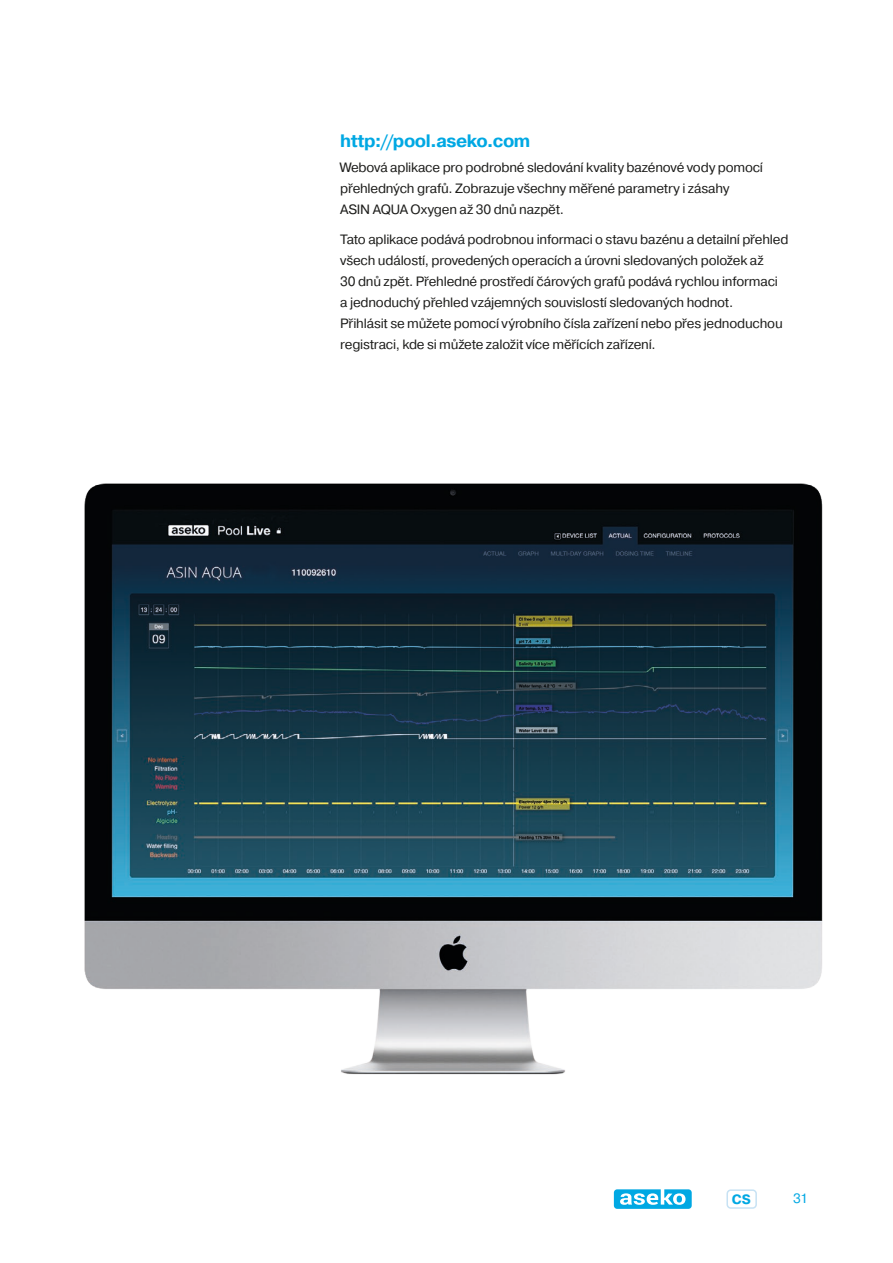
<style>
.page{position:relative;width:893px;height:1263px;background:#fff}
.page>*{position:absolute;margin:0;border:0;box-sizing:border-box;transform-origin:0 0}
.Nadpis_3{font:700 18px "Pragmatica";letter-spacing:-.025em;color:#00a8e3}
.t1{font:13.5px/21px "Pragmatica";letter-spacing:-.015em;color:#1d1d1b}
.t2{font:700 13.5px "Pragmatica";color:#00a8e3}
.t3{font:13.5px "Pragmatica";color:#00a8e3}
</style>
<div class="page">
<div style="left:726px;top:1189px;width:31px;height:20px;border:2px solid #c7e2f4;border-radius:4px"></div>
<svg style="left:614px;top:1189px;width:78px;height:20px"></svg>
<img style="left:84px;top:483px;width:739px;height:592px">
<p class="Nadpis_3" style="left:340px;top:129px;width:192px">http://pool.aseko.com</p>
<p class="t1" style="left:340px;top:157px;width:424px">Webová aplikace pro podrobné sledování kvality bazénové vody pomocí přehledných grafů. Zobrazuje všechny měřené parametry i zásahy<br>ASIN AQUA Oxygen až 30 dnů nazpět.</p>
<p class="t1" style="left:340px;top:229px;width:450px">Tato aplikace podává podrobnou informaci o stavu bazénu a detailní přehled všech událostí, provedených operacích a úrovni sledovaných položek až<br>30 dnů zpět. Přehledné prostředí čárových grafů podává rychlou informaci a jednoduchý přehled vzájemných souvislostí sledovaných hodnot.<br>Přihlásit se můžete pomocí výrobního čísla zařízení nebo přes jednoduchou registraci, kde si můžete založit více měřících zařízení.</p>
<p class="t2" style="left:732px;top:1190px;width:20px">CS</p>
<p class="t3" style="left:793px;top:1190px;width:16px">31</p>
</div>
